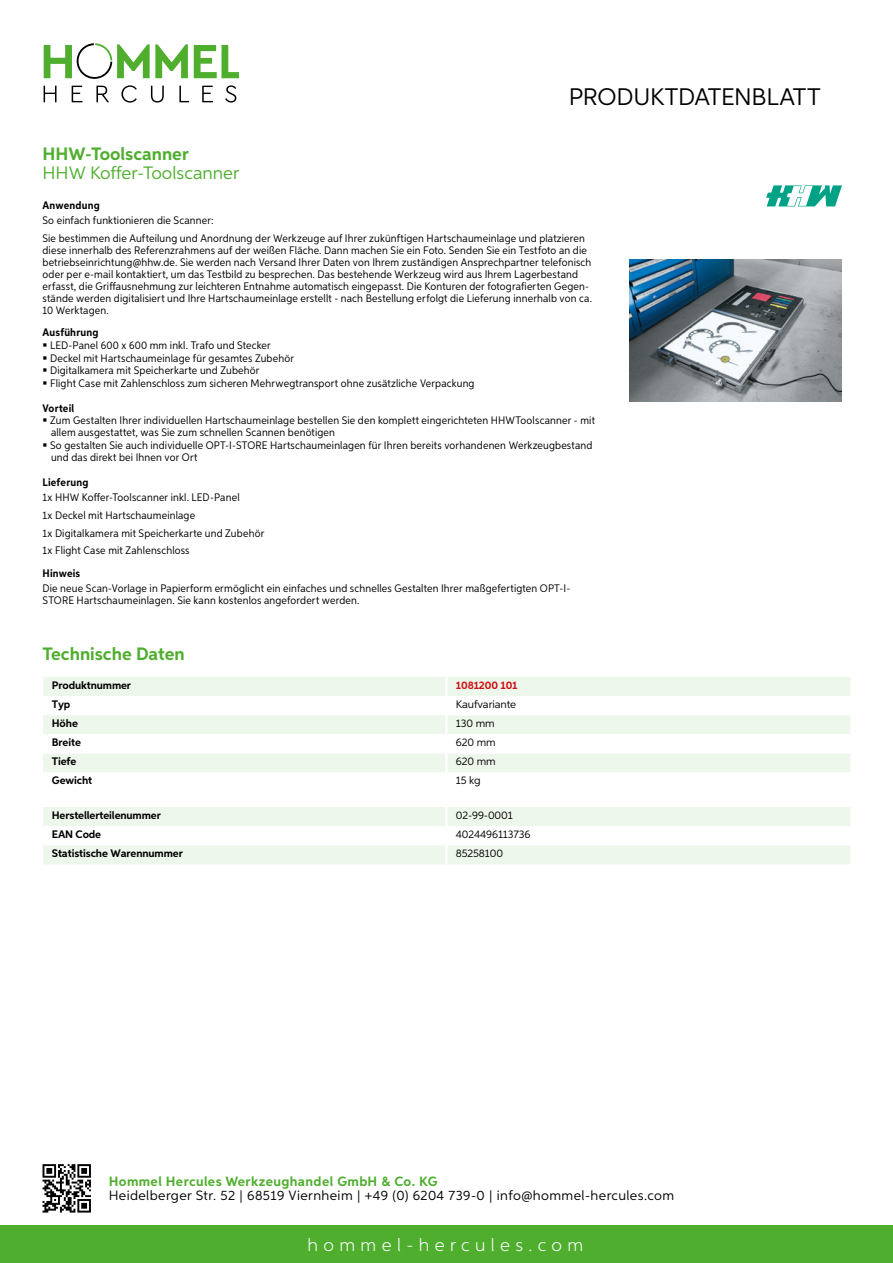
<style>
.page{position:relative;width:893px;height:1263px;background:#fff}
.page>*{position:absolute;margin:0;border:0;box-sizing:border-box;transform-origin:0 0}
.t1{font:24px "Aspira";letter-spacing:-.01em;color:#000}
.t2{font:700 18px "Aspira";color:#50ae2f}
.t3{font:18px "Aspira";color:#50ae2f}
.t4{font:300 18px "Aspira";letter-spacing:.3em;color:#fff}
.t5{font:13.5px "Aspira";letter-spacing:.03em;color:#000}
.t6{font:700 13.5px "Aspira";letter-spacing:.03em;color:#50ae2f}
.t7{font:10.95px/12px "Aspira Nar";letter-spacing:.015em;color:#000}
.t8{font:700 10.95px "Aspira";letter-spacing:-.01em;color:#000}
.t9{font:10.95px "Aspira";letter-spacing:-.01em;color:#000}
.t10{font:700 10.95px "Aspira Nar";letter-spacing:.02em;color:#000}
.t11{font:700 10.95px "Aspira";letter-spacing:-.01em;color:#cd1013}
</style>
<div class="page">
<div style="left:0;top:1226px;width:893px;height:37px;background:#50ae2f"></div>
<svg style="left:43px;top:1164px;width:48px;height:48px"></svg>
<svg style="left:194px;top:45px;width:45px;height:33px"></svg>
<svg style="left:44px;top:43px;width:144px;height:36px"></svg>
<svg style="left:44px;top:86px;width:13px;height:16px"></svg>
<svg style="left:72px;top:86px;width:10px;height:16px"></svg>
<svg style="left:96px;top:86px;width:13px;height:16px"></svg>
<svg style="left:121px;top:85px;width:16px;height:18px"></svg>
<svg style="left:151px;top:86px;width:13px;height:17px"></svg>
<svg style="left:179px;top:86px;width:10px;height:16px"></svg>
<svg style="left:202px;top:86px;width:11px;height:16px"></svg>
<svg style="left:225px;top:85px;width:11px;height:18px"></svg>
<div style="left:43px;top:677px;width:807px;height:19px;background:#eef7eb"></div>
<svg style="left:43px;top:715px;width:807px;height:57px;fill:#eef7eb"></svg>
<hr style="left:445px;top:677px;width:3px;height:19px;background:#fff">
<hr style="left:445px;top:715px;width:3px;height:19px;background:#fff">
<hr style="left:445px;top:734px;width:3px;height:19px;background:#fff">
<hr style="left:445px;top:753px;width:3px;height:19px;background:#fff">
<svg style="left:43px;top:807px;width:807px;height:57px"></svg>
<hr style="left:445px;top:845px;width:3px;height:19px;background:#fff">
<img style="left:629px;top:259px;width:213px;height:142px">
<svg style="left:766px;top:185px;width:76px;height:21px"></svg>
<h1 class="t1" style="left:569px;top:82px;width:253px">Produktdatenblatt</h1>
<h2 class="t2" style="left:43px;top:142px;width:148px">HHW-Toolscanner</h2>
<h2 class="t3" style="left:43px;top:162px;width:198px">HHW Koffer-Toolscanner</h2>
<p class="t10" style="left:43px;top:199px;width:59px">Anwendung</p>
<p class="t7" style="left:43px;top:212px;width:544px;line-height:17.5px">So einfach funktionieren die Scanner:<br>Sie bestimmen die Aufteilung und Anordnung der Werkzeuge auf Ihrer zukünftigen Hartschaumeinlage und platzieren</p>
<p class="t7" style="left:43px;top:244px;width:551px">diese innerhalb des Referenzrahmens auf der weißen Fläche. Dann machen Sie ein Foto. Senden Sie ein Testfoto an die betriebseinrichtung@hhw.de. Sie werden nach Versand Ihrer Daten von Ihrem zuständigen Ansprechpartner telefonisch oder per e-mail kontaktiert, um das Testbild zu besprechen. Das bestehende Werkzeug wird aus Ihrem Lagerbestand erfasst, die Griffausnehmung zur leichteren Entnahme automatisch eingepasst. Die Konturen der fotografierten Gegen&shy;stände werden digitalisiert und Ihre Hartschaumeinlage erstellt - nach Bestellung erfolgt die Lieferung innerhalb von ca.<br>10 Werktagen.</p>
<p class="t10" style="left:43px;top:326px;width:58px">Ausführung</p>
<p class="t7" style="left:50px;top:339px;width:426px;line-height:12.8px">LED-Panel 600 x 600 mm inkl. Trafo und Stecker<br>Deckel mit Hartschaumeinlage für gesamtes Zubehör<br>Digitalkamera mit Speicherkarte und Zubehör<br>Flight Case mit Zahlenschloss zum sicheren Mehrwegtransport ohne zusätzliche Verpackung</p>
<p class="t10" style="left:43px;top:401px;width:33px">Vorteil</p>
<p class="t7" style="left:50px;top:414px;width:546px">Zum Gestalten Ihrer individuellen Hartschaumeinlage bestellen Sie den komplett eingerichteten HHWToolscanner - mit allem ausgestattet, was Sie zum schnellen Scannen benötigen<br>So gestalten Sie auch individuelle OPT-I-STORE Hartschaumeinlagen für Ihren bereits vorhandenen Werkzeugbestand und das direkt bei Ihnen vor Ort</p>
<p class="t10" style="left:43px;top:476px;width:47px">Lieferung</p>
<p class="t7" style="left:43px;top:489px;width:223px;line-height:17.5px">1x HHW Koffer-Toolscanner inkl. LED-Panel<br>1x Deckel mit Hartschaumeinlage<br>1x Digitalkamera mit Speicherkarte und Zubehör 1x Flight Case mit Zahlenschloss</p>
<p class="t10" style="left:43px;top:567px;width:39px">Hinweis</p>
<p class="t7" style="left:43px;top:582px;width:529px">Die neue Scan-Vorlage in Papierform ermöglicht ein einfaches und schnelles Gestalten Ihrer maßgefertigten OPT-I-<br>STORE Hartschaumeinlagen. Sie kann kostenlos angefordert werden.</p>
<h2 class="t2" style="left:43px;top:643px;width:144px">Technische Daten</h2>
<p class="t8" style="left:52px;top:678px;width:81px">Produktnummer</p>
<p class="t11" style="left:456px;top:678px;width:63px">1081200 101</p>
<p class="t8" style="left:52px;top:697px;width:20px">Typ</p>
<p class="t9" style="left:456px;top:697px;width:62px">Kaufvariante</p>
<p class="t8" style="left:52px;top:716px;width:28px">Höhe</p>
<p class="t9" style="left:456px;top:717px;width:40px">130 mm</p>
<p class="t8" style="left:52px;top:736px;width:31px">Breite</p>
<p class="t9" style="left:456px;top:736px;width:41px">620 mm</p>
<p class="t8" style="left:52px;top:755px;width:26px">Tiefe</p>
<p class="t9" style="left:456px;top:755px;width:41px">620 mm</p>
<p class="t8" style="left:52px;top:774px;width:42px">Gewicht</p>
<p class="t9" style="left:456px;top:774px;width:26px">15 kg</p>
<p class="t8" style="left:52px;top:808px;width:111px">Herstellerteilenummer</p>
<p class="t9" style="left:456px;top:808px;width:58px">02-99-0001</p>
<p class="t8" style="left:52px;top:828px;width:51px">EAN Code</p>
<p class="t9" style="left:456px;top:828px;width:76px">4024496113736</p>
<p class="t8" style="left:52px;top:847px;width:132px">Statistische Warennummer</p>
<p class="t9" style="left:456px;top:847px;width:49px">85258100</p>
<p class="t6" style="left:109px;top:1172px;width:330px">Hommel Hercules Werkzeughandel GmbH &amp; Co. KG</p>
<p class="t5" style="left:109px;top:1187px;width:567px">Heidelberger Str. 52 | 68519 Viernheim | +49 (0) 6204 739-0 | info@hommel-hercules.com</p>
<h2 class="t4" style="left:307px;top:1234px;width:277px">hommel-hercules.com</h2>
</div>
